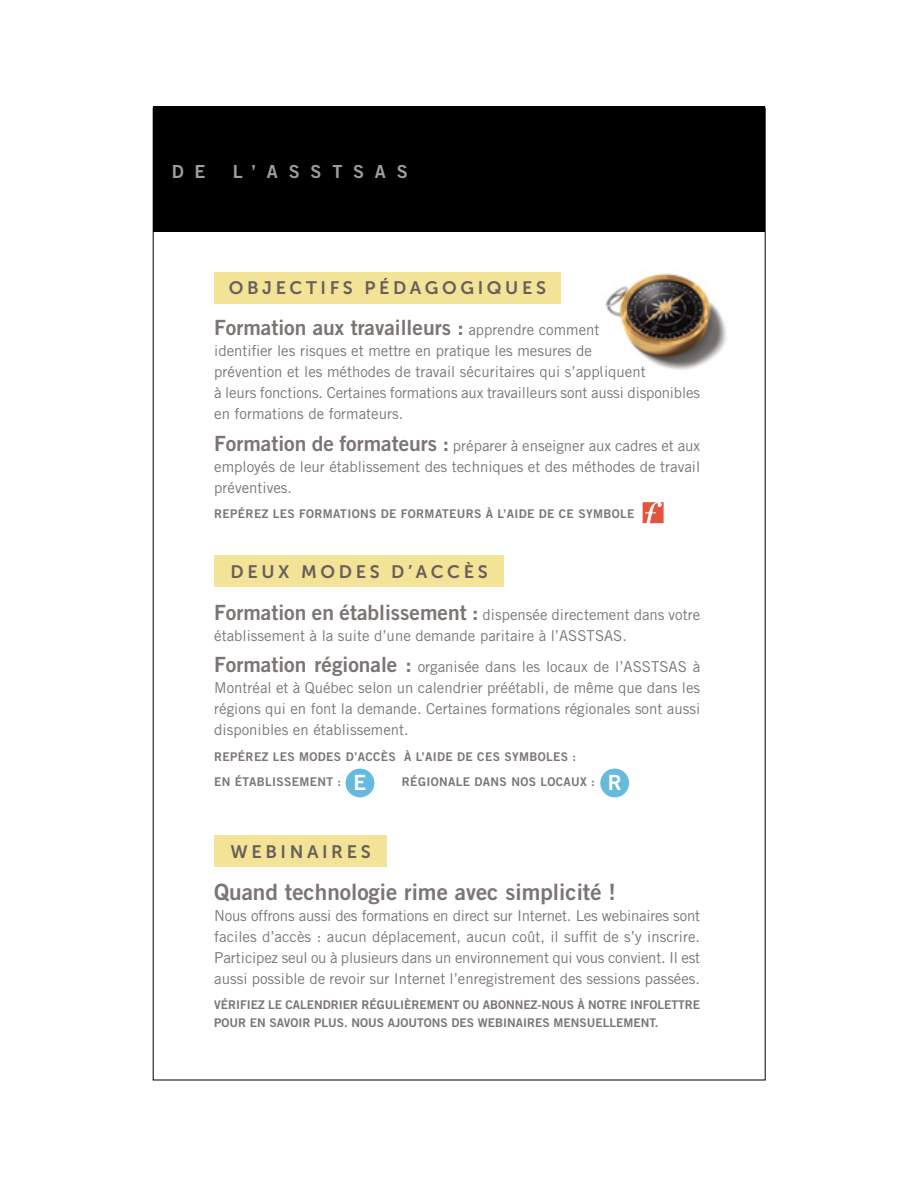
<style>
.page{position:relative;width:918px;height:1188px;background:#fff}
.page>*{position:absolute;margin:0;border:0;box-sizing:border-box;transform-origin:0 0}
.t1{font:22.5px "Trade Gothic Bold Two";color:#7b7573}
.t2{font:21px "Trade Gothic Bold Two";color:#7b7573}
.t3{font:21px "Trade Gothic Bold Two";color:#fff}
.t4{font:18px "Museo Sans 700";letter-spacing:.2em;color:#66605d}
.t5{font:18px "Trade Gothic Bold Two";color:#a29c9b}
.t6{font:15px/21px "Trade Gothic";color:#7b7573;text-align:justify}
.t7{font:12px/18px "Trade Gothic Bold Two";color:#7b7573}
.t8{font:12px "Trade Gothic Bold Two";letter-spacing:.03em;color:#7b7573}
.s1{font-family:"Trade Gothic";font-size:15px}
.s2{font-family:"Trade Gothic Bold Two";font-size:21px}
</style>
<div class="page">
<div style="left:153px;top:106px;width:612px;height:126px;background:#000"></div>
<div style="left:214px;top:272px;width:347px;height:31px;background:#f3e396"></div>
<div style="left:214px;top:555px;width:290px;height:32px;background:#f3e396"></div>
<div style="left:214px;top:835px;width:173px;height:32px;background:#f3e396"></div>
<img style="left:605px;top:273px;width:121px;height:97px">
<svg style="left:643px;top:502px;width:21px;height:21px"></svg>
<div style="left:346px;top:769px;width:28px;height:28px;background:#66badd;border-radius:50%"></div>
<div style="left:600px;top:769px;width:29px;height:28px;background:#66badd;border-radius:50%"></div>
<p class="t5" style="left:172px;top:161px;width:33px">D E</p>
<p class="t5" style="left:233px;top:161px;width:56px">L’ASSTSAS</p>
<p class="t4" style="left:229px;top:278px;width:319px">OBJECTIFS PÉDAGOGIQUES</p>
<h2 class="t2" style="left:214px;top:315px;width:387px">FORMATION AUX TRAVAILLEURS : <span class="s1">apprendre comment</span></h2>
<p class="t6" style="left:214px;top:340px;width:487px;text-align:left">identifier les risques et mettre en pratique les mesures de<br>prévention et les méthodes de travail sécuritaires qui s’appliquent<br>à leurs fonctions. Certaines formations aux travailleurs sont aussi disponibles en formations de formateurs.</p>
<p class="t6" style="left:214px;top:435px;width:488px"><span class="s2">FORMATION DE FORMATEURS :</span> préparer à enseigner aux cadres et aux employés de leur établissement des techniques et des méthodes de travail préventives.</p>
<p class="t8" style="left:214px;top:507px;width:388px">REPÉREZ LES FORMATIONS DE FORMATEURS À L’AI DE DE CE SYMBOLE</p>
<p class="t4" style="left:231px;top:562px;width:259px">D EUX MODES D’ACCÈS</p>
<p class="t6" style="left:214px;top:604px;width:487px"><span class="s2">FORMATION EN ÉTABLISSEMENT :</span> dispensée directement dans votre établissement à la suite d’une demande paritaire à l’ASSTSAS.</p>
<p class="t6" style="left:214px;top:656px;width:488px"><span class="s2">FORMATION RÉGIONALE :</span> organisée dans les locaux de l’ASSTSAS à Montréal et à Québec selon un calendrier préétabli, de même que dans les régions qui en font la demande. Certaines formations régionales sont aussi disponibles en établissement.</p>
<p class="t8" style="left:214px;top:749px;width:152px">REPÉREZ LES MODES D’ACCÈS</p>
<p class="t7" style="left:404px;top:747px;width:82px">À L’AI DE DE CES</p>
<p class="t7" style="left:504px;top:747px;width:24px">SYMBOLES</p>
<p class="t7" style="left:573px;top:747px;width:5px">:</p>
<p class="t8" style="left:214px;top:774px;width:129px">EN ÉTABLISSEMENT :</p>
<p class="t8" style="left:402px;top:774px;width:195px">RÉGIONALE DANS NOS LOCAUX :</p>
<h2 class="t3" style="left:354px;top:770px;width:12px">E</h2>
<h2 class="t3" style="left:608px;top:770px;width:13px">R</h2>
<p class="t4" style="left:231px;top:841px;width:142px">WEBINAIRES</p>
<h1 class="t1" style="left:214px;top:878px;width:403px">QUAND TECHNOLOGIE RIME AVEC SIMPLICITÉ !</h1>
<p class="t6" style="left:214px;top:905px;width:488px">Nous offrons aussi des formations en direct sur Internet. Les webinaires sont faciles d’accès : aucun déplacement, aucun coût, il suffit de s’y inscrire.<br>Participez seul ou à plusieurs dans un environnement qui vous convient. Il est aussi possible de revoir sur Internet l’enregistrement des sessions passées.</p>
<p class="t7" style="left:214px;top:996px;width:487px">VÉRIFIEZ LE CALENDRIER RÉGULIÈREMENT OU ABONNEZ-NOUS À NOTRE INFOLETTRE<br>POUR EN SAVOIR PLUS. NOUS AJOUTONS DES WEBINAIRES MENSUELLEMENT.</p>
</div>
